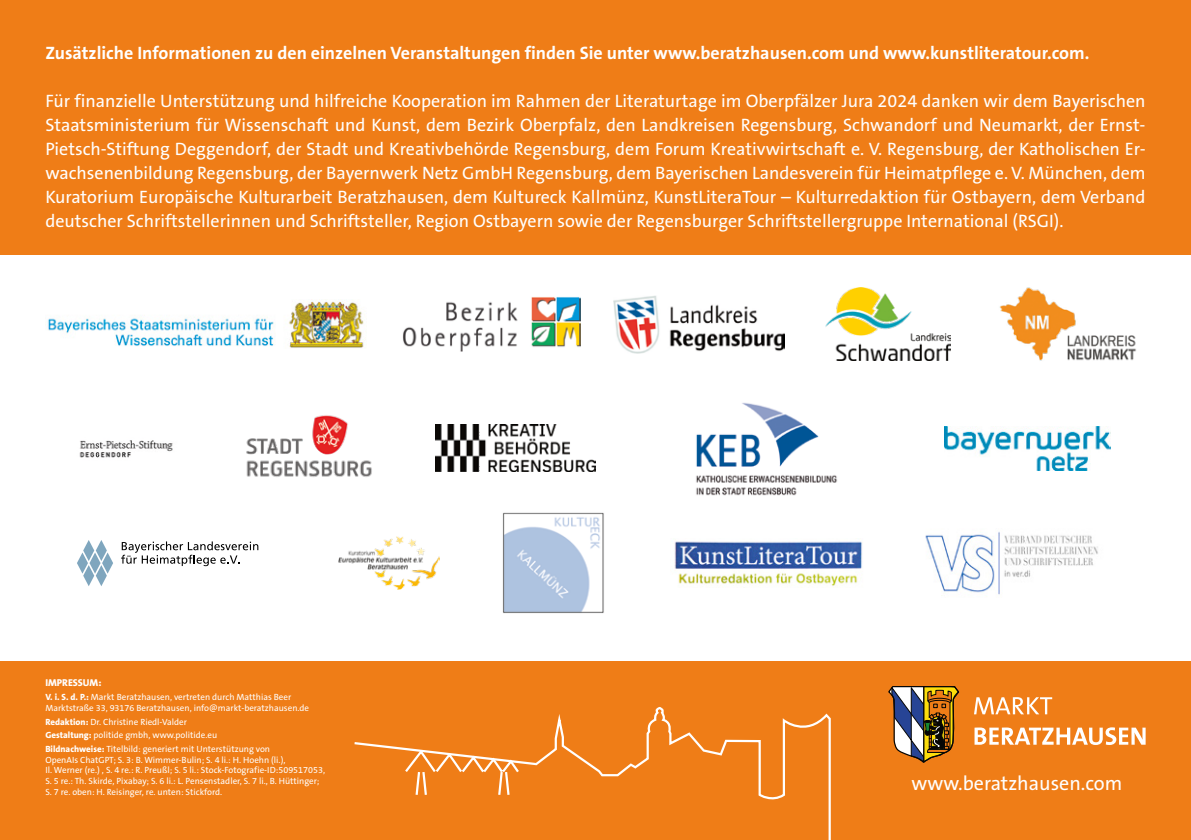
<style>
.page{position:relative;width:1191px;height:840px;background:#fff}
.page>*{position:absolute;margin:0;border:0;box-sizing:border-box;transform-origin:0 0}
.t1{font:20px "The Sans B5 Plain";color:#fff}
.t2{font:18px/24px "The Sans B5 Plain";color:#fff;text-align:justify}
.t3{font:700 18px "The Sans B7";color:#fff}
.t4{font:800 10px "The Sans B8";color:#fff}
.t5{font:9px/10.8px "The Sans B5 Plain";color:#fff}
.s1{font-family:"The Sans B8";font-weight:800}
</style>
<div class="page">
<div style="left:0;top:0;width:1191px;height:839px;background:#ef7d17"></div>
<svg style="left:354px;top:707px;width:477px;height:132px"></svg>
<svg style="left:403px;top:747px;width:118px;height:27px"></svg>
<svg style="left:974px;top:697px;width:78px;height:17px"></svg>
<svg style="left:974px;top:727px;width:171px;height:17px"></svg>
<svg style="left:888px;top:686px;width:71px;height:76px"></svg>
<div style="left:0;top:255px;width:1191px;height:405px;background:#fff"></div>
<img style="left:47px;top:299px;width:319px;height:49px">
<img style="left:613px;top:296px;width:172px;height:57px">
<img style="left:825px;top:287px;width:125px;height:73px">
<img style="left:999px;top:287px;width:137px;height:74px">
<svg style="left:121px;top:541px;width:137px;height:25px"></svg>
<svg style="left:77px;top:540px;width:36px;height:46px"></svg>
<img style="left:502px;top:512px;width:102px;height:102px">
<img style="left:945px;top:426px;width:165px;height:44px">
<img style="left:436px;top:424px;width:159px;height:47px">
<img style="left:674px;top:541px;width:188px;height:45px">
<img style="left:246px;top:415px;width:126px;height:62px">
<img style="left:925px;top:531px;width:173px;height:66px">
<img style="left:79px;top:440px;width:94px;height:18px">
<img style="left:339px;top:536px;width:100px;height:53px">
<img style="left:403px;top:297px;width:178px;height:54px">
<img style="left:696px;top:402px;width:142px;height:94px">
<p class="t3" style="left:45px;top:43px;width:1045px">Zusätzliche Informationen zu den einzelnen Veranstaltungen finden Sie unter www.beratzhausen.com und www.kunstliteratour.com.</p>
<p class="t2" style="left:45px;top:90px;width:1101px">Für finanzielle Unterstützung und hilfreiche Kooperation im Rahmen der Literaturtage im Oberpfälzer Jura 2024 danken wir dem Bayerischen Staatsministerium für Wissenschaft und Kunst, dem Bezirk Oberpfalz, den Landkreisen Regensburg, Schwandorf und Neumarkt, der Ernst-Pietsch-Stiftung Deggendorf, der Stadt und Kreativbehörde Regensburg, dem Forum Kreativwirtschaft e. V. Regensburg, der Katholischen Er&shy;wachsenenbildung Regensburg, der Bayernwerk Netz GmbH Regensburg, dem Bayerischen Landesverein für Heimatpflege e. V. München, dem Kuratorium Europäische Kulturarbeit Beratzhausen, dem Kultureck Kallmünz, KunstLiteraTour – Kulturredaktion für Ostbayern, dem Verband deutscher Schriftstellerinnen und Schriftsteller, Region Ostbayern sowie der Regensburger Schriftstellergruppe International (RSGI).</p>
<p class="t4" style="left:45px;top:677px;width:58px">IMPRESSUM:</p>
<p class="t5" style="left:45px;top:691px;width:265px"><span class="s1">V. i. S. d. P.:</span> Markt Beratzhausen, vertreten durch Matthias Beer<br>Marktstraße 33, 93176 Beratzhausen, info@markt-beratzhausen.de</p>
<p class="t5" style="left:45px;top:714px;width:226px;line-height:13.6px"><span class="s1">Redaktion:</span> Dr. Christine Riedl-Valder<br><span class="s1">Gestaltung:</span> politide gmbh, www.politide.eu<br><span class="s1">Bildnachweise:</span> Titelbild: generiert mit Unterstützung von</p>
<p class="t5" style="left:45px;top:754px;width:281px">OpenAIs ChatGPT; S. 3: B. Wimmer-Bulin; S. 4 li.: H. Hoehn (li.),<br>Il. Werner (re.) , S. 4 re.: R. Preußl; S. 5 li.: Stock-Fotografie-ID:509517053, S. 5 re.: Th. Skirde, Pixabay; S. 6 li.: L. Pensenstadler, S. 7 li., B. Hüttinger; S. 7 re. oben: H. Reisinger, re. unten: Stickford.</p>
<p class="t1" style="left:911px;top:772px;width:212px">www.beratzhausen.com</p>
</div>
